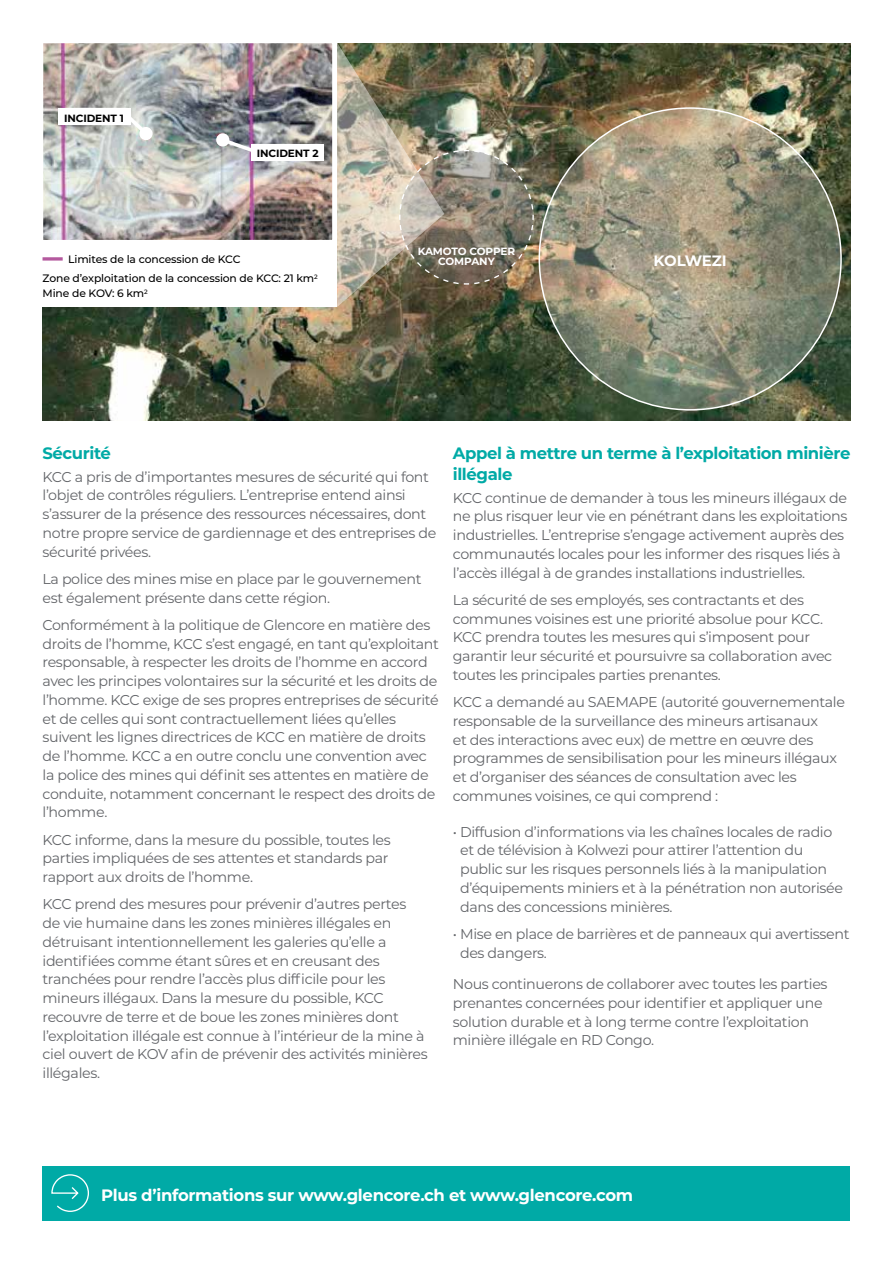
<style>
.page{position:relative;width:893px;height:1263px;background:#fff}
.page>*{position:absolute;margin:0;border:0;box-sizing:border-box;transform-origin:0 0}
.t1{font:700 16.5px/21px "Montserrat";letter-spacing:-.025em;color:#00aaa6}
.t2{font:700 16.5px "Montserrat";letter-spacing:-.02em;color:#fff}
.t3{font:700 15px "Montserrat";letter-spacing:-.02em;color:#fff}
.t4{font:14.25px/18.8px "Montserrat";letter-spacing:-.025em;color:#636569}
.t5{font:500 10.8px/19.6px "Montserrat";letter-spacing:-.01em;color:#000}
.t6{font:700 10.5px/10.5px "Montserrat";letter-spacing:-.015em;color:#fff;text-align:center}
.t7{font:700 10.5px "Montserrat";letter-spacing:-.01em;color:#000}
</style>
<div class="page">
<img style="left:43px;top:43px;width:807px;height:378px">
<svg style="left:539px;top:108px;width:302px;height:302px;background:#96937d"></svg>
<img style="left:337px;top:43px;width:197px;height:264px">
<div style="left:43px;top:1166px;width:807px;height:54px;background:#00aaa6"></div>
<svg style="left:51px;top:1174px;width:38px;height:38px"></svg>
<img style="left:44px;top:44px;width:287px;height:195px">
<div style="left:38px;top:38px;width:299px;height:207px;border:5px solid #fff"></div>
<svg style="left:122px;top:110px;width:29px;height:28px"></svg>
<div style="left:139px;top:127px;width:14px;height:13px;background:#fff;border-radius:50%"></div>
<div style="left:58px;top:108px;width:72px;height:17px;background:#fff"></div>
<div style="left:38px;top:243px;width:299px;height:64px;background:#fff"></div>
<svg style="left:43px;top:257px;width:20px;height:4px"></svg>
<svg style="left:219px;top:136px;width:45px;height:21px"></svg>
<div style="left:216px;top:133px;width:13px;height:14px;background:#fff;border-radius:50%"></div>
<div style="left:252px;top:144px;width:72px;height:17px;background:#fff"></div>
<p class="t7" style="left:64px;top:110px;width:61px">INCIDENT 1</p>
<p class="t7" style="left:257px;top:146px;width:63px">INCIDENT 2</p>
<p class="t5" style="left:43px;top:249px;width:277px;text-indent:26px">Limites de la concession de KCC<br>Zone d’exploitation de la concession de KCC: 21 km<sup>2</sup></p>
<p class="t5" style="left:43px;top:283px;width:107px">Mine de KOV: 6 km<sup>2</sup></p>
<p class="t6" style="left:418px;top:245px;width:99px">KAMOTO COPPER<br>COMPANY</p>
<p class="t3" style="left:654px;top:250px;width:75px">KOLWEZI</p>
<p class="t1" style="left:43px;top:441px;width:70px">Sécurité</p>
<p class="t4" style="left:43px;top:467px;width:395px">KCC a pris de d’importantes mesures de sécurité qui font l’objet de contrôles réguliers. L’entreprise entend ainsi s’assurer de la présence des ressources nécessaires, dont notre propre service de gardiennage et des entreprises de sécurité privées.</p>
<p class="t4" style="left:43px;top:569px;width:380px">La police des mines mise en place par le gouvernement est également présente dans cette région.</p>
<p class="t4" style="left:43px;top:615px;width:398px">Conformément à la politique de Glencore en matière des droits de l’homme, KCC s’est engagé, en tant qu’exploitant responsable, à respecter les droits de l’homme en accord avec les principes volontaires sur la sécurité et les droits de l’homme. KCC exige de ses propres entreprises de sécurité et de celles qui sont contractuellement liées qu’elles suivent les lignes directrices de KCC en matière de droits de l’homme. KCC a en outre conclu une convention avec la police des mines qui définit ses attentes en matière de conduite, notamment concernant le respect des droits de l’homme.</p>
<p class="t4" style="left:43px;top:830px;width:350px">KCC informe, dans la mesure du possible, toutes les parties impliquées de ses attentes et standards par rapport aux droits de l’homme.</p>
<p class="t4" style="left:43px;top:894px;width:387px">KCC prend des mesures pour prévenir d’autres pertes<br>de vie humaine dans les zones minières illégales en détruisant intentionnellement les galeries qu’elle a identifiées comme étant sûres et en creusant des tranchées pour rendre l’accès plus difficile pour les mineurs illégaux. Dans la mesure du possible, KCC recouvre de terre et de boue les zones minières dont l’exploitation illégale est connue à l’intérieur de la mine à ciel ouvert de KOV afin de prévenir des activités minières illégales.</p>
<p class="t1" style="left:453px;top:441px;width:399px">Appel à mettre un terme à l’exploitation minière illégale</p>
<p class="t4" style="left:453px;top:488px;width:396px">KCC continue de demander à tous les mineurs illégaux de ne plus risquer leur vie en pénétrant dans les exploitations industrielles. L’entreprise s’engage activement auprès des communautés locales pour les informer des risques liés à l’accès illégal à de grandes installations industrielles.</p>
<p class="t4" style="left:453px;top:590px;width:381px">La sécurité de ses employés, ses contractants et des communes voisines est une priorité absolue pour KCC.<br>KCC prendra toutes les mesures qui s’imposent pour garantir leur sécurité et poursuivre sa collaboration avec toutes les principales parties prenantes.</p>
<p class="t4" style="left:453px;top:692px;width:394px">KCC a demandé au SAEMAPE (autorité gouvernementale responsable de la surveillance des mineurs artisanaux<br>et des interactions avec eux) de mettre en œuvre des programmes de sensibilisation pour les mineurs illégaux et d’organiser des séances de consultation avec les communes voisines, ce qui comprend :</p>
<p class="t4" style="left:460px;top:822px;width:384px;text-indent:-7px">• Diffusion d’informations via les chaînes locales de radio et de télévision à Kolwezi pour attirer l’attention du public sur les risques personnels liés à la manipulation d’équipements miniers et à la pénétration non autorisée dans des concessions minières.</p>
<p class="t4" style="left:460px;top:924px;width:391px;text-indent:-7px">• Mise en place de barrières et de panneaux qui avertissent des dangers.</p>
<p class="t4" style="left:453px;top:974px;width:376px">Nous continuerons de collaborer avec toutes les parties prenantes concernées pour identifier et appliquer une solution durable et à long terme contre l’exploitation minière illégale en RD Congo.</p>
<p class="t2" style="left:101px;top:1183px;width:533px">Plus d’informations sur www.glencore.ch et www.glencore.com</p>
</div>
